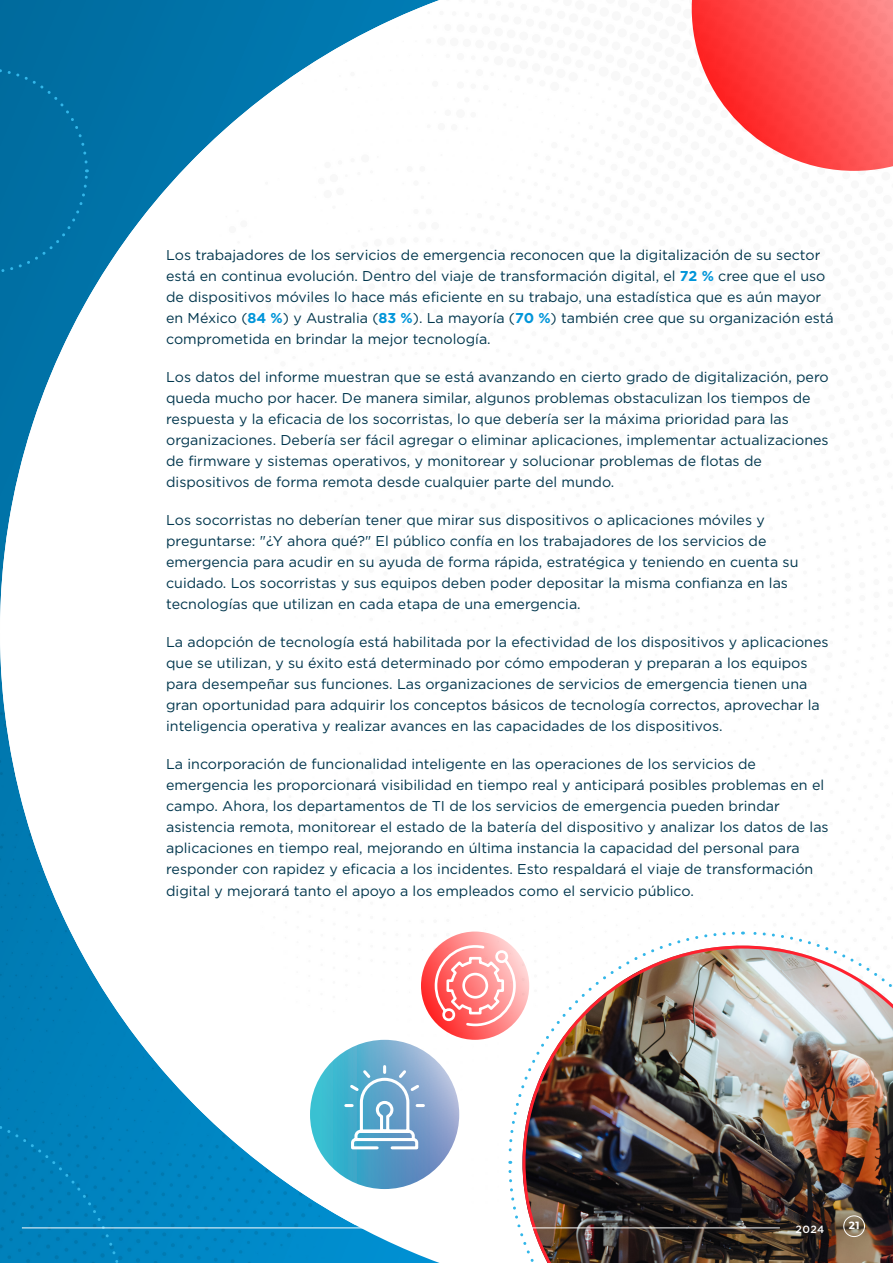
<style>
.page{position:relative;width:893px;height:1263px;background:#fff}
.page>*{position:absolute;margin:0;border:0;box-sizing:border-box;transform-origin:0 0}
.t1{font:14.25px/21px "Gotham";color:#00364d}
.t2{font:500 10.5px "Gotham";color:#fff}
.t3{font:700 10.5px "Montserrat";color:#fff}
.s1{font-weight:700;color:#0095d9}
</style>
<div class="page">
<img style="left:0;top:0;width:692px;height:1224px">
<svg style="left:692px;top:0;width:201px;height:171px"></svg>
<div style="left:0;top:67px;width:89px;height:208px;background:#006fa2"></div>
<svg style="left:421px;top:931px;width:108px;height:109px"></svg>
<img style="left:433px;top:930px;width:460px;height:333px">
<div style="left:0;top:1104px;width:129px;height:159px;background:#0081bc"></div>
<svg style="left:310px;top:1040px;width:149px;height:149px;background:#61a9cc"></svg>
<svg style="left:343px;top:1063px;width:83px;height:88px"></svg>
<hr style="left:22px;top:1227px;width:758px;height:1px;background:#fff">
<div style="left:843px;top:1215px;width:22px;height:22px;border:1px solid #fff;border-radius:50%"></div>
<p class="t1" style="left:166px;top:245px;width:669px">Los trabajadores de los servicios de emergencia reconocen que la digitalización de su sector está en continua evolución. Dentro del viaje de transformación digital, el <span class="s1">72 %</span> cree que el uso de dispositivos móviles lo hace más eficiente en su trabajo, una estadística que es aún mayor en México (<span class="s1">84 %</span>) y Australia (<span class="s1">83 %</span>). La mayoría (<span class="s1">70 %</span>) también cree que su organización está comprometida en brindar la mejor tecnología.</p>
<p class="t1" style="left:166px;top:367px;width:664px">Los datos del informe muestran que se está avanzando en cierto grado de digitalización, pero queda mucho por hacer. De manera similar, algunos problemas obstaculizan los tiempos de respuesta y la eficacia de los socorristas, lo que debería ser la máxima prioridad para las organizaciones. Debería ser fácil agregar o eliminar aplicaciones, implementar actualizaciones de firmware y sistemas operativos, y monitorear y solucionar problemas de flotas de dispositivos de forma remota desde cualquier parte del mundo.</p>
<p class="t1" style="left:166px;top:510px;width:634px">Los socorristas no deberían tener que mirar sus dispositivos o aplicaciones móviles y preguntarse: "¿Y ahora qué?" El público confía en los trabajadores de los servicios de emergencia para acudir en su ayuda de forma rápida, estratégica y teniendo en cuenta su cuidado. Los socorristas y sus equipos deben poder depositar la misma confianza en las tecnologías que utilizan en cada etapa de una emergencia.</p>
<p class="t1" style="left:166px;top:632px;width:664px">La adopción de tecnología está habilitada por la efectividad de los dispositivos y aplicaciones que se utilizan, y su éxito está determinado por cómo empoderan y preparan a los equipos para desempeñar sus funciones. Las organizaciones de servicios de emergencia tienen una gran oportunidad para adquirir los conceptos básicos de tecnología correctos, aprovechar la inteligencia operativa y realizar avances en las capacidades de los dispositivos.</p>
<p class="t1" style="left:166px;top:754px;width:664px">La incorporación de funcionalidad inteligente en las operaciones de los servicios de emergencia les proporcionará visibilidad en tiempo real y anticipará posibles problemas en el campo. Ahora, los departamentos de TI de los servicios de emergencia pueden brindar asistencia remota, monitorear el estado de la batería del dispositivo y analizar los datos de las aplicaciones en tiempo real, mejorando en última instancia la capacidad del personal para responder con rapidez y eficacia a los incidentes. Esto respaldará el viaje de transformación digital y mejorará tanto el apoyo a los empleados como el servicio público.</p>
<p class="t2" style="left:795px;top:1222px;width:30px">2024</p>
<p class="t3" style="left:849px;top:1217px;width:12px">21</p>
</div>
